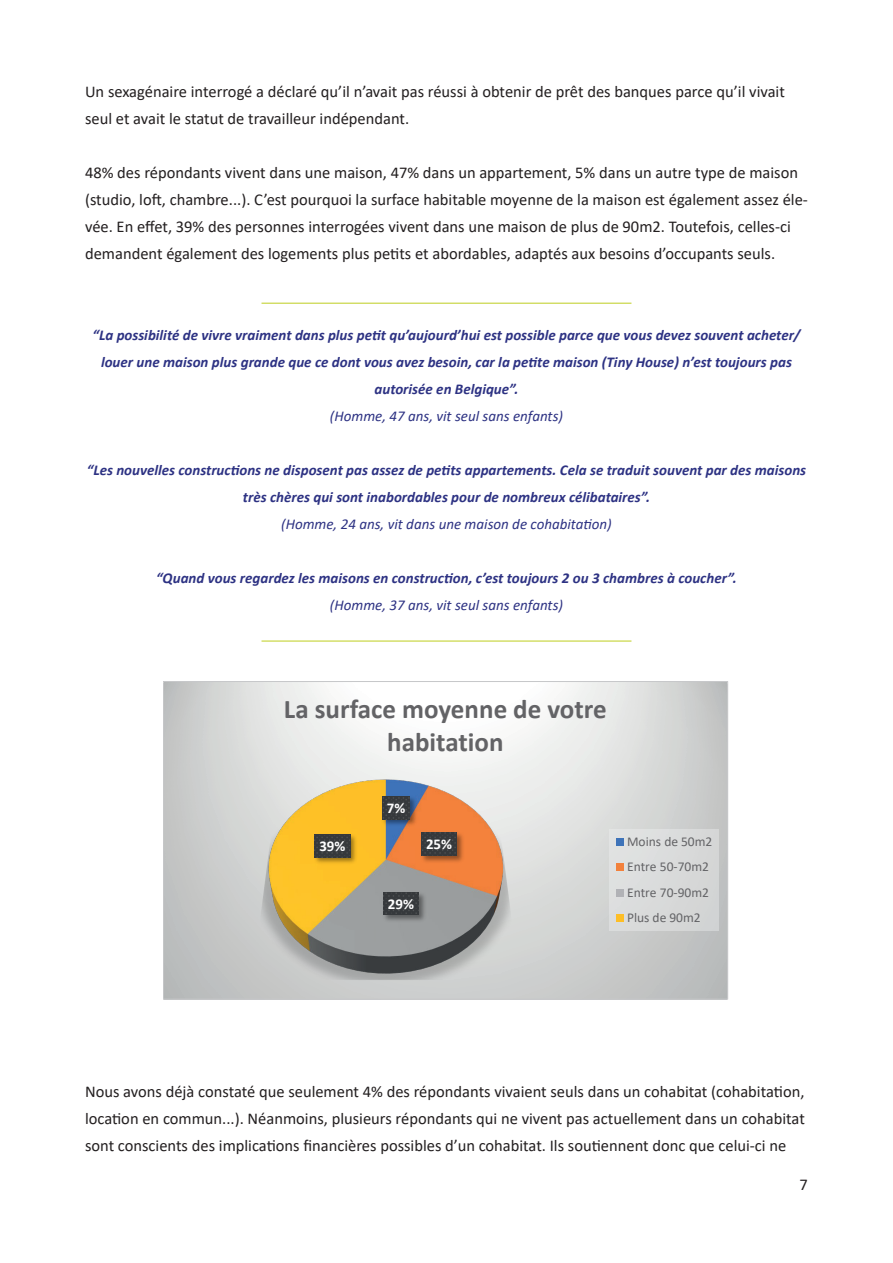
<style>
.page{position:relative;width:893px;height:1263px;background:#fff}
.page>*{position:absolute;margin:0;border:0;box-sizing:border-box;transform-origin:0 0}
.t1{font:700 27px/33px "Calibri";color:#636366;text-align:center}
.t2{font:16.5px/27px "Calibri";color:#231f20}
.t3{font:italic 700 15px/27px "Calibri";color:#2d3283;text-align:center}
.t4{font:italic 15px "Calibri";color:#2d3283}
.t5{font:700 15px "Calibri";color:#fff}
.t6{font:13.5px/25.3px "Calibri";color:#636366}
</style>
<div class="page">
<svg style="left:165px;top:683px;width:561px;height:315px"></svg>
<img style="left:180px;top:777px;width:413px;height:206px">
<img style="left:379px;top:793px;width:40px;height:36px">
<svg style="left:382px;top:797px;width:28px;height:22px"></svg>
<img style="left:418px;top:830px;width:48px;height:35px">
<svg style="left:421px;top:833px;width:36px;height:22px"></svg>
<img style="left:380px;top:889px;width:48px;height:35px">
<svg style="left:383px;top:892px;width:36px;height:23px"></svg>
<img style="left:312px;top:831px;width:47px;height:36px">
<svg style="left:315px;top:834px;width:35px;height:23px"></svg>
<div style="left:609px;top:829px;width:110px;height:102px;background:#d9dada"></div>
<div style="left:616px;top:838px;width:8px;height:8px;background:#3e73b9"></div>
<div style="left:616px;top:864px;width:8px;height:7px;background:#f2813c"></div>
<div style="left:616px;top:889px;width:8px;height:7px;background:#b1b2b6"></div>
<div style="left:616px;top:914px;width:8px;height:8px;background:#fdbe26"></div>
<hr style="left:261px;top:303px;width:370px;height:1px;background:#c5d337">
<hr style="left:261px;top:640px;width:370px;height:2px;background:#c5d337">
<p class="t2" style="left:85px;top:78px;width:701px">Un sexagénaire interrogé a déclaré qu’il n’avait pas réussi à obtenir de prêt des banques parce qu’il vivait seul et avait le statut de travailleur indépendant.</p>
<p class="t2" style="left:85px;top:159px;width:724px">48% des répondants vivent dans une maison, 47% dans un appartement, 5% dans un autre type de maison (studio, loft, chambre...). C’est pourquoi la surface habitable moyenne de la maison est également assez éle&shy;vée. En effet, 39% des personnes interrogées vivent dans une maison de plus de 90m2. Toutefois, celles-ci demandent également des logements plus petits et abordables, adaptés aux besoins d’occupants seuls.</p>
<p class="t3" style="left:92px;top:321px;width:709px">“La possibilité de vivre vraiment dans plus petit qu’aujourd’hui est possible parce que vous devez souvent acheter/ louer une maison plus grande que ce dont vous avez besoin, car la petite maison (Tiny House) n’est toujours pas autorisée en Belgique”.</p>
<p class="t4" style="left:330px;top:406px;width:235px">(Homme, 47 ans, vit seul sans enfants)</p>
<p class="t3" style="left:87px;top:456px;width:721px">“Les nouvelles constructions ne disposent pas assez de petits appartements. Cela se traduit souvent par des maisons très chères qui sont inabordables pour de nombreux célibataires”.</p>
<p class="t4" style="left:281px;top:514px;width:332px">(Homme, 24 ans, vit dans une maison de cohabitation)</p>
<p class="t3" style="left:156px;top:564px;width:582px">“Quand vous regardez les maisons en construction, c’est toujours 2 ou 3 chambres à coucher”.</p>
<p class="t4" style="left:330px;top:595px;width:235px">(Homme, 37 ans, vit seul sans enfants)</p>
<h1 class="t1" style="left:284px;top:693px;width:324px">La surface moyenne de votre habitation</h1>
<p class="t5" style="left:319px;top:835px;width:28px">39%</p>
<p class="t5" style="left:387px;top:797px;width:20px">7%</p>
<p class="t5" style="left:426px;top:834px;width:28px">25%</p>
<p class="t5" style="left:388px;top:893px;width:28px">29%</p>
<p class="t6" style="left:627px;top:828px;width:87px">Moins de 50m2<br>Entre 50-70m2<br>Entre 70-90m2<br>Plus de 90m2</p>
<p class="t2" style="left:85px;top:1077px;width:721px;text-align:justify">Nous avons déjà constaté que seulement 4% des répondants vivaient seuls dans un cohabitat (cohabitation, location en commun...). Néanmoins, plusieurs répondants qui ne vivent pas actuellement dans un cohabitat sont conscients des implications financières possibles d’un cohabitat. Ils soutiennent donc que celui-ci ne</p>
<p class="t2" style="left:800px;top:1171px;width:10px">7</p>
</div>
